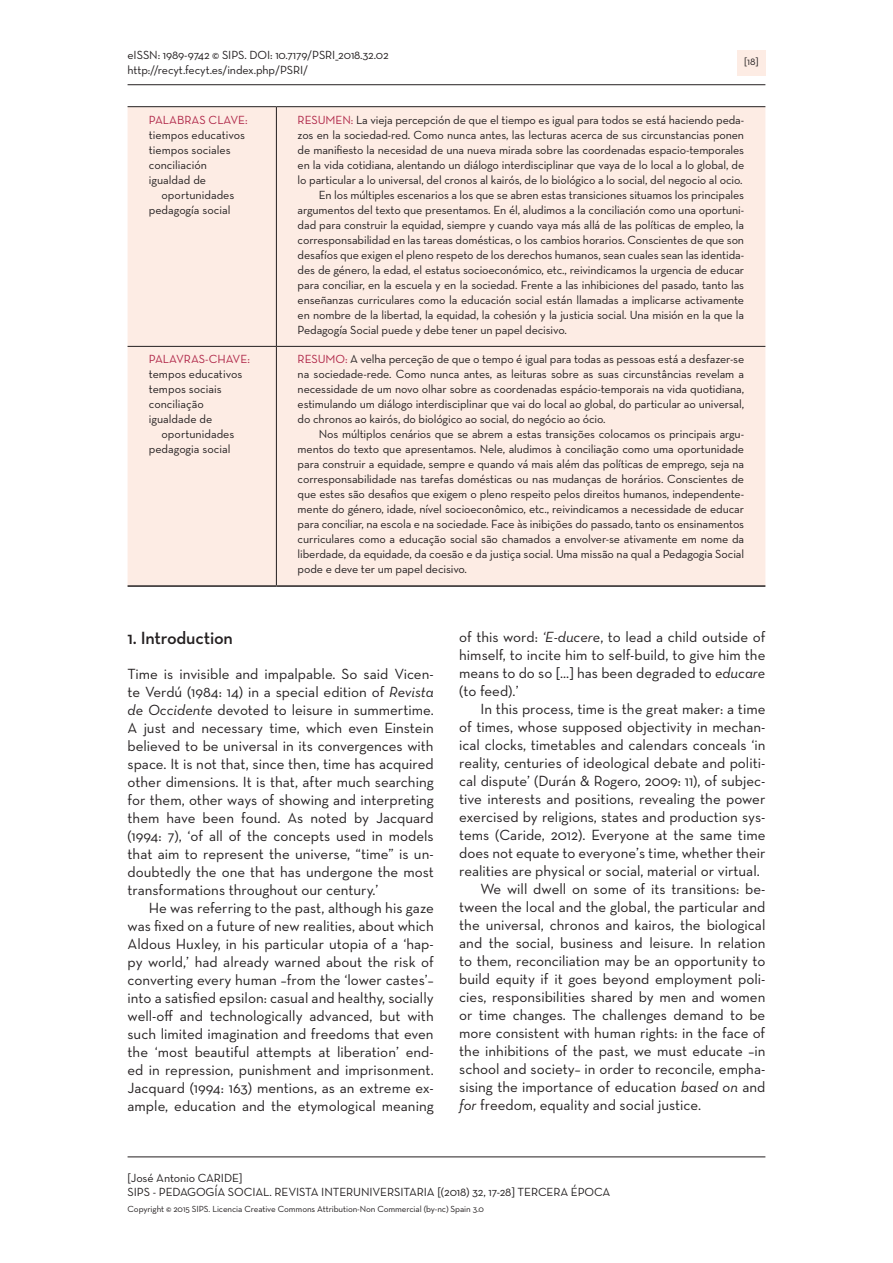
<style>
.page{position:relative;width:893px;height:1263px;background:#fff}
.page>*{position:absolute;margin:0;border:0;box-sizing:border-box;transform-origin:0 0}
._1Titulo{font:600 18px "Neutra Text";letter-spacing:-.01em;color:#231f20}
.TextoIng{font:15px/18px "Neutra Text";color:#231f20;text-align:justify}
.Texto1Esp{font:15px/18px "Neutra Text";color:#231f20;text-align:justify}
.Resume2{font:12px/15px "Neutra Text";letter-spacing:-.01em;color:#231f20}
.Remuso2{font:12px/15px "Neutra Text";letter-spacing:-.01em;color:#231f20;text-align:justify}
.Resumen{font:12px/15px "Neutra Text";letter-spacing:-.01em;color:#231f20;text-align:justify}
.Remuso{font:12px/15px "Neutra Text";letter-spacing:-.01em;color:#231f20;text-align:justify}
.PalabrasClave{font:12px/15px "Neutra Text";color:#231f20}
.PalabrasClave-2{font:12px "Neutra Text";color:#af2547}
.t1{font:10.5px "Neutra Text";color:#231f20}
.t2{font:9px "Neutra Text";letter-spacing:-.01em;color:#231f20}
.s1{color:#af2547}
.s2{font-style:italic}
</style>
<div class="page">
<div style="left:737px;top:50px;width:28px;height:25px;background:#fdece4"></div>
<hr style="left:128px;top:1156px;width:637px;height:1px;background:#231f20">
<hr style="left:128px;top:84px;width:637px;height:1px;background:#231f20">
<div style="left:128px;top:107px;width:637px;height:478px;background:#fdece4"></div>
<hr style="left:128px;top:106px;width:148px;height:1px;background:#231f20">
<hr style="left:276px;top:106px;width:489px;height:1px;background:#231f20">
<hr style="left:276px;top:107px;width:1px;height:239px;background:#231f20">
<hr style="left:128px;top:346px;width:148px;height:1px;background:#231f20">
<hr style="left:276px;top:346px;width:489px;height:1px;background:#231f20">
<hr style="left:276px;top:347px;width:1px;height:238px;background:#231f20">
<hr style="left:128px;top:585px;width:148px;height:2px;background:#231f20">
<hr style="left:276px;top:585px;width:489px;height:2px;background:#231f20">
<p class="Resume2" style="left:128px;top:47px;width:263px">eISSN: 1989-9742 © SIPS. DOI: 10.7179/PSRI_2018.32.02 http://recyt.fecyt.es/index.php/PSRI/</p>
<p class="t1" style="left:744px;top:55px;width:16px">[18]</p>
<p class="PalabrasClave-2" style="left:149px;top:112px;width:100px">PALABRAS CLAVE:</p>
<p class="PalabrasClave" style="left:149px;top:127px;width:98px">tiempos educativos</p>
<p class="PalabrasClave" style="left:149px;top:142px;width:83px">tiempos sociales</p>
<p class="PalabrasClave" style="left:149px;top:157px;width:60px">conciliación</p>
<p class="PalabrasClave" style="left:162px;top:172px;width:74px;text-indent:-13px">igualdad de oportunidades</p>
<p class="PalabrasClave" style="left:149px;top:202px;width:83px">pedagogía social</p>
<p class="PalabrasClave-2" style="left:149px;top:352px;width:103px">PALAVRAS-CHAVE:</p>
<p class="PalabrasClave" style="left:149px;top:366px;width:95px">tempos educativos</p>
<p class="PalabrasClave" style="left:149px;top:381px;width:74px">tempos sociais</p>
<p class="PalabrasClave" style="left:149px;top:396px;width:57px">conciliação</p>
<p class="PalabrasClave" style="left:162px;top:411px;width:74px;text-indent:-13px">igualdade de oportunidades</p>
<p class="PalabrasClave" style="left:149px;top:441px;width:83px">pedagogia social</p>
<p class="Resumen" style="left:298px;top:112px;width:448px"><span class="s1">RESUMEN:</span> La vieja percepción de que el tiempo es igual para todos se está haciendo peda&shy;zos en la sociedad-red. Como nunca antes, las lecturas acerca de sus circunstancias ponen de manifiesto la necesidad de una nueva mirada sobre las coordenadas espacio-temporales en la vida cotidiana, alentando un diálogo interdisciplinar que vaya de lo local a lo global, de lo particular a lo universal, del cronos al kairós, de lo biológico a lo social, del negocio al ocio.</p>
<p class="Resume2" style="left:298px;top:187px;width:448px;text-align:justify;text-indent:21px">En los múltiples escenarios a los que se abren estas transiciones situamos los principales argumentos del texto que presentamos. En él, aludimos a la conciliación como una oportuni&shy;dad para construir la equidad, siempre y cuando vaya más allá de las políticas de empleo, la corresponsabilidad en las tareas domésticas, o los cambios horarios. Conscientes de que son desafíos que exigen el pleno respeto de los derechos humanos, sean cuales sean las identida&shy;des de género, la edad, el estatus socioeconómico, etc., reivindicamos la urgencia de educar para conciliar, en la escuela y en la sociedad. Frente a las inhibiciones del pasado, tanto las enseñanzas curriculares como la educación social están llamadas a implicarse activamente en nombre de la libertad, la equidad, la cohesión y la justicia social. Una misión en la que la Pedagogía Social puede y debe tener un papel decisivo.</p>
<p class="Remuso" style="left:298px;top:351px;width:448px"><span class="s1">RESUMO:</span> A velha perceção de que o tempo é igual para todas as pessoas está a desfazer-se na sociedade-rede. Como nunca antes, as leituras sobre as suas circunstâncias revelam a necessidade de um novo olhar sobre as coordenadas espácio-temporais na vida quotidiana, estimulando um diálogo interdisciplinar que vai do local ao global, do particular ao universal, do chronos ao kairós, do biológico ao social, do negócio ao ócio.</p>
<p class="Remuso2" style="left:298px;top:426px;width:448px;text-indent:21px">Nos múltiplos cenários que se abrem a estas transições colocamos os principais argu&shy;mentos do texto que apresentamos. Nele, aludimos à conciliação como uma oportunidade para construir a equidade, sempre e quando vá mais além das políticas de emprego, seja na corresponsabilidade nas tarefas domésticas ou nas mudanças de horários. Conscientes de que estes são desafios que exigem o pleno respeito pelos direitos humanos, independente&shy;mente do género, idade, nível socioeconômico, etc., reivindicamos a necessidade de educar para conciliar, na escola e na sociedade. Face às inibições do passado, tanto os ensinamentos curriculares como a educação social são chamados a envolver-se ativamente em nome da liberdade, da equidade, da coesão e da justiça social. Uma missão na qual a Pedagogia Social pode e deve ter um papel decisivo.</p>
<p class="_1Titulo" style="left:128px;top:627px;width:107px">1. Introduction</p>
<p class="Texto1Esp" style="left:128px;top:665px;width:308px">Time is invisible and impalpable. So said Vicen&shy;te Verdú (1984: 14) in a special edition of <span class="s2">Revista de Occidente</span> devoted to leisure in summertime.<br>A just and necessary time, which even Einstein believed to be universal in its convergences with space. It is not that, since then, time has acquired other dimensions. It is that, after much searching for them, other ways of showing and interpreting them have been found. As noted by Jacquard (1994: 7), ‘of all of the concepts used in models that aim to represent the universe, “time” is un&shy;doubtedly the one that has undergone the most transformations throughout our century.’</p>
<p class="TextoIng" style="left:128px;top:899px;width:308px;text-indent:21px">He was referring to the past, although his gaze was fixed on a future of new realities, about which Aldous Huxley, in his particular utopia of a ‘hap&shy;py world,’ had already warned about the risk of converting every human –from the ‘lower castes’– into a satisfied epsilon: casual and healthy, socially well-off and technologically advanced, but with such limited imagination and freedoms that even the ‘most beautiful attempts at liberation’ end&shy;ed in repression, punishment and imprisonment.<br>Jacquard (1994: 163) mentions, as an extreme ex&shy;ample, education and the etymological meaning</p>
<p class="TextoIng" style="left:459px;top:628px;width:308px">of this word: <span class="s2">‘E-ducere</span>, to lead a child outside of himself, to incite him to self-build, to give him the means to do so [...] has been degraded to <span class="s2">educare </span>(to feed).’</p>
<p class="TextoIng" style="left:459px;top:700px;width:308px;text-indent:21px">In this process, time is the great maker: a time of times, whose supposed objectivity in mechan&shy;ical clocks, timetables and calendars conceals ‘in reality, centuries of ideological debate and politi&shy;cal dispute’ (Durán &amp; Rogero, 2009: 11), of subjec&shy;tive interests and positions, revealing the power exercised by religions, states and production sys&shy;tems (Caride, 2012). Everyone at the same time does not equate to everyone’s time, whether their realities are physical or social, material or virtual.</p>
<p class="TextoIng" style="left:459px;top:880px;width:308px;text-indent:21px">We will dwell on some of its transitions: be&shy;tween the local and the global, the particular and the universal, chronos and kairos, the biological and the social, business and leisure. In relation to them, reconciliation may be an opportunity to build equity if it goes beyond employment poli&shy;cies, responsibilities shared by men and women or time changes. The challenges demand to be more consistent with human rights: in the face of the inhibitions of the past, we must educate –in school and society– in order to reconcile, empha&shy;sising the importance of education <span class="s2">based on</span> and <span class="s2">for</span> freedom, equality and social justice.</p>
<p class="Resume2" style="left:128px;top:1170px;width:484px;line-height:14.4px">[José Antonio CARIDE]<br>SIPS - PEDAGOGÍA SOCIAL. REVISTA INTERUNIVERSITARIA [(2018) 32, 17-28] TERCERA ÉPOCA</p>
<p class="t2" style="left:128px;top:1203px;width:358px">Copyright © 2015 SIPS. Licencia Creative Commons Attribution-Non Commercial (by-nc) Spain 3.0</p>
</div>
